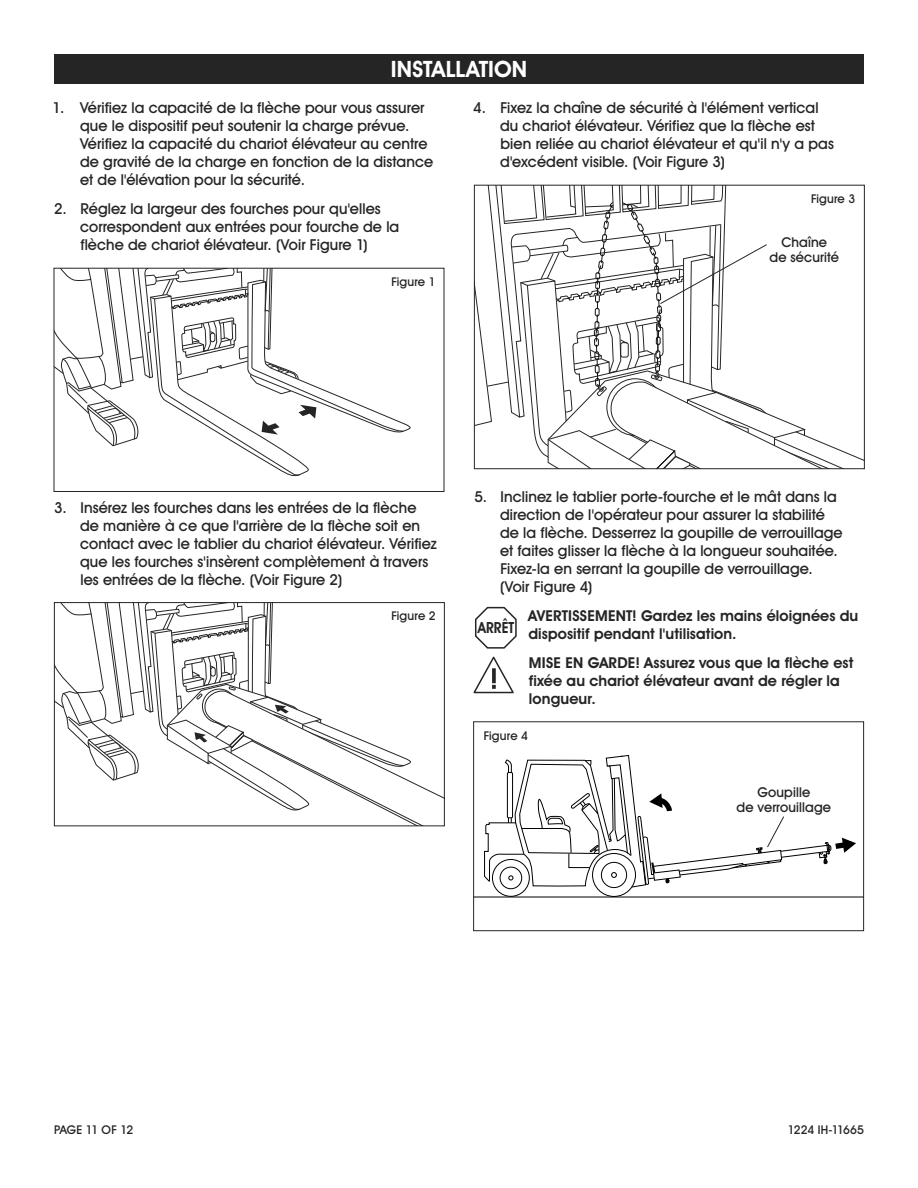
<style>
.page{position:relative;width:918px;height:1188px;background:#fff}
.page>*{position:absolute;margin:0;border:0;box-sizing:border-box;transform-origin:0 0}
.t1{font:700 22.5px "Uline Two Knine";letter-spacing:.005em;color:#fff}
.t2{font:700 15.3px "Uline Two Knine";color:#252525;scale:.89 1}
.t3{font:15px/18px "Uline Two Knine";letter-spacing:.005em;color:#252525}
.t4{font:700 15px/18px "Uline Two Knine";letter-spacing:.005em;color:#252525}
.t5{font:13.5px/15px "Uline Two Knine";letter-spacing:.01em;color:#252525;text-align:center}
.t6{font:12px "Uline Two Knine";color:#252525}
.t7{font:12px "Uline Two Knine";letter-spacing:-.02em;color:#252525}
</style>
<div class="page">
<div style="left:54px;top:54px;width:810px;height:30px;background:#252525"></div>
<svg style="left:473px;top:657px;width:41px;height:36px"></svg>
<svg style="left:56px;top:270px;width:354px;height:207px"></svg>
<div style="left:54px;top:268px;width:390px;height:224px;border:1px solid #252525"></div>
<svg style="left:56px;top:604px;width:387px;height:220px"></svg>
<div style="left:54px;top:602px;width:391px;height:224px;border:1px solid #252525"></div>
<hr style="left:474px;top:897px;width:390px;height:1px;background:#000">
<div style="left:473px;top:721px;width:391px;height:210px;border:1px solid #252525"></div>
<svg style="left:484px;top:755px;width:372px;height:143px"></svg>
<svg style="left:474px;top:185px;width:390px;height:284px"></svg>
<svg style="left:475px;top:607px;width:42px;height:42px"></svg>
<h1 class="t1" style="left:391px;top:56px;width:138px">INSTALLATION</h1>
<p class="t3" style="left:80px;top:99px;width:355px;text-indent:-27px">1. Vérifiez la capacité de la flèche pour vous assurer que le dispositif peut soutenir la charge prévue.<br>Vérifiez la capacité du chariot élévateur au centre de gravité de la charge en fonction de la distance et de l'élévation pour la sécurité.</p>
<p class="t3" style="left:80px;top:199px;width:321px;text-indent:-26px">2. Réglez la largeur des fourches pour qu'elles correspondent aux entrées pour fourche de la flèche de chariot élévateur. (Voir Figure 1)</p>
<p class="t3" style="left:500px;top:99px;width:335px;text-indent:-27px">4. Fixez la chaîne de sécurité à l'élément vertical du chariot élévateur. Vérifiez que la flèche est bien reliée au chariot élévateur et qu'il n'y a pas d'excédent visible. (Voir Figure 3)</p>
<p class="t6" style="left:811px;top:191px;width:46px">Figure 3</p>
<p class="t5" style="left:770px;top:235px;width:71px">Chaîne<br>de sécurité</p>
<p class="t6" style="left:391px;top:274px;width:46px">Figure 1</p>
<p class="t3" style="left:80px;top:498px;width:358px;text-indent:-26px">3. Insérez les fourches dans les entrées de la flèche de manière à ce que l'arrière de la flèche soit en contact avec le tablier du chariot élévateur. Vérifiez que les fourches s'insèrent complètement à travers les entrées de la flèche. (Voir Figure 2)</p>
<p class="t6" style="left:391px;top:609px;width:46px">Figure 2</p>
<p class="t3" style="left:500px;top:487px;width:344px;text-indent:-26px">5. Inclinez le tablier porte-fourche et le mât dans la direction de l'opérateur pour assurer la stabilité de la flèche. Desserrez la goupille de verrouillage et faites glisser la flèche à la longueur souhaitée.<br>Fixez-la en serrant la goupille de verrouillage. (Voir Figure 4)</p>
<p class="t4" style="left:528px;top:606px;width:332px">AVERTISSEMENT! Gardez les mains éloignées du dispositif pendant l'utilisation.</p>
<p class="t4" style="left:529px;top:653px;width:326px">MISE EN GARDE! Assurez vous que la flèche est fixée au chariot élévateur avant de régler la longueur.</p>
<p class="t2" style="left:478px;top:619px;width:42px">ARRÊT</p>
<p class="t6" style="left:484px;top:728px;width:46px">Figure 4</p>
<p class="t5" style="left:737px;top:784px;width:96px">Goupille<br>de verrouillage</p>
<p class="t7" style="left:54px;top:1122px;width:81px">PAGE 11 OF 12</p>
<p class="t6" style="left:788px;top:1122px;width:78px">1224 IH-11665</p>
</div>
